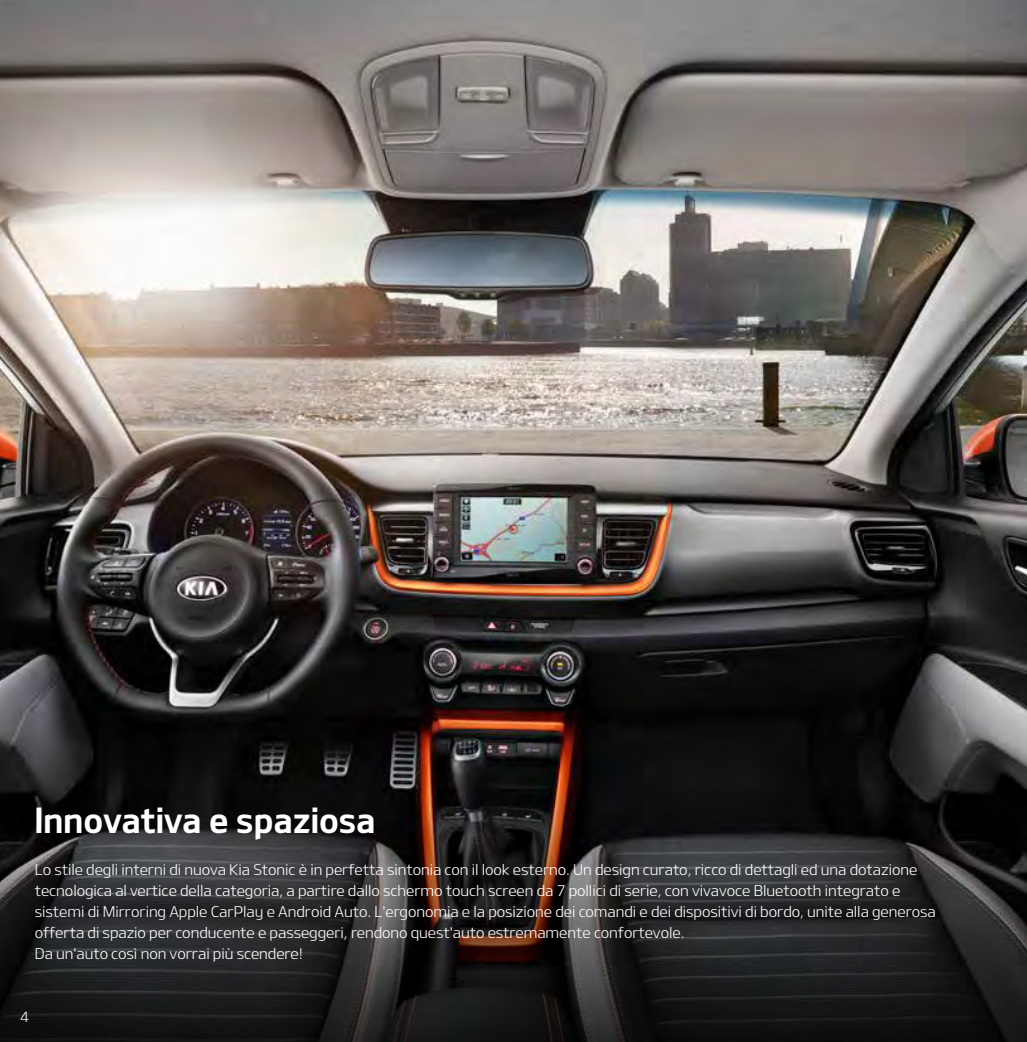
<style>
.page{position:relative;width:1027px;height:1042px;background:#fff}
.page>*{position:absolute;margin:0;border:0;box-sizing:border-box;transform-origin:0 0}
.t1{font:35px "Kia OTFB";letter-spacing:-.005em;color:#fff}
.t2{font:14.88px/21px "Kia OTFL";letter-spacing:-.005em;color:#fff}
.t3{font:14px "Kia OTFL";color:#fff}
</style>
<div class="page">
<img style="left:0;top:0;width:1027px;height:789px">
<svg style="left:0;top:789px;width:1027px;height:253px;background:#222121"></svg>
<h1 class="t1" style="left:35px;top:798px;width:342px">Innovativa e spaziosa</h1>
<p class="t2" style="left:35px;top:858px;width:903px">Lo stile degli interni di nuova Kia Stonic è in perfetta sintonia con il look esterno. Un design curato, ricco di dettagli ed una dotazione tecnologica al vertice della categoria, a partire dallo schermo touch screen da 7 pollici di serie, con vivavoce Bluetooth integrato e sistemi di Mirroring Apple CarPlay e Android Auto. L'ergonomia e la posizione dei comandi e dei dispositivi di bordo, unite alla generosa offerta di spazio per conducente e passeggeri, rendono quest'auto estremamente confortevole.<br>Da un'auto così non vorrai più scendere!</p>
<p class="t3" style="left:21px;top:1007px;width:10px">4</p>
</div>
